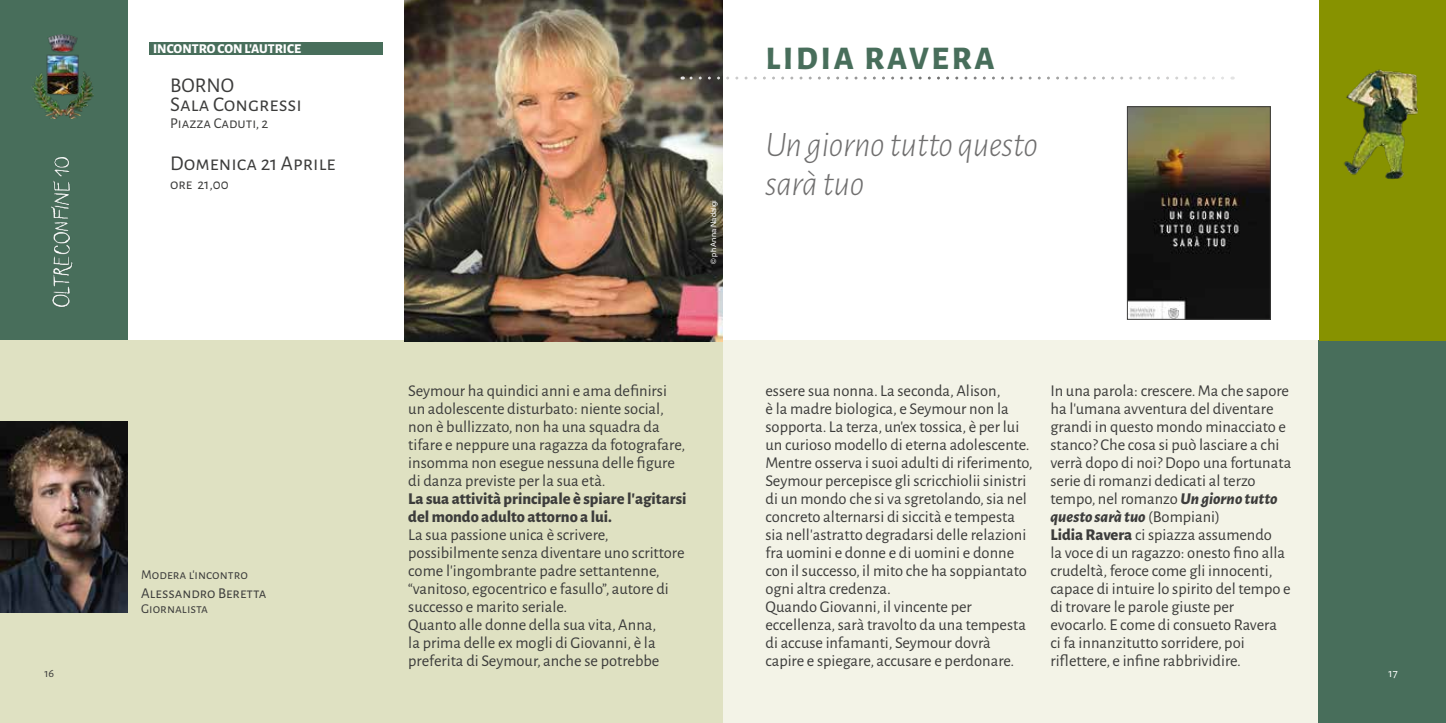
<style>
.page{position:relative;width:1446px;height:723px;background:#fff}
.page>*{position:absolute;margin:0;border:0;box-sizing:border-box;transform-origin:0 0}
.t1{font:italic 300 36px/39px "Alegreya Sans";letter-spacing:-.01em;color:#706f6f}
.t2{font:800 33px "Alegreya Sans";letter-spacing:.085em;color:#486e5b}
.t3{font:21px/19.5px "Alegreya Sans SC";color:#3c3c3b}
.t4{font:16.5px/18px "Alegreya Sans";color:#3c3c3b}
.t5{font:800 16.5px/18px "Alegreya Sans";color:#3c3c3b}
.t6{font:15px "Alegreya Sans SC";color:#3c3c3b}
.t7{font:13.5px "Alegreya Sans SC";color:#3c3c3b}
.t8{font:800 13.5px "Alegreya Sans";color:#fff}
.t9{font:12px "Alegreya Sans";color:#3c3c3b}
.t10{font:12px "Alegreya Sans";color:#fff}
.t11{font:7.5px "Helvetica";color:#fff}
.s1{font-weight:800;font-style:italic}
.s2{font-weight:800}
</style>
<div class="page">
<div style="left:723px;top:340px;width:723px;height:383px;background:#f3f3e7"></div>
<div style="left:1318px;top:340px;width:128px;height:383px;background:#486e5b"></div>
<div style="left:0;top:0;width:128px;height:340px;background:#486e5b"></div>
<img style="left:51px;top:157px;width:21px;height:150px">
<div style="left:0;top:340px;width:723px;height:383px;background:#dfe1c2"></div>
<img style="left:404px;top:0;width:319px;height:341px">
<div style="left:149px;top:43px;width:234px;height:12px;background:#486e5b"></div>
<svg style="left:691px;top:77px;width:542px;height:3px"></svg>
<img style="left:1129px;top:108px;width:139px;height:210px">
<div style="left:1127px;top:106px;width:143px;height:214px;border:1px solid #3c3c3b"></div>
<img style="left:0;top:421px;width:128px;height:191px">
<img style="left:32px;top:34px;width:62px;height:85px">
<div style="left:1319px;top:0;width:127px;height:340px;background:#879200"></div>
<img style="left:1344px;top:69px;width:74px;height:110px">
<p class="t8" style="left:153px;top:39px;width:149px">INCONTRO CON L'AUTRICE</p>
<h2 class="t2" style="left:766px;top:33px;width:230px">LIDIA RAVERA</h2>
<p class="t3" style="left:170px;top:74px;width:133px">BORNO<br>Sala Congressi</p>
<p class="t6" style="left:170px;top:113px;width:100px">Piazza Caduti, 2</p>
<p class="t3" style="left:170px;top:152px;width:167px">Domenica 21 Aprile</p>
<p class="t6" style="left:170px;top:174px;width:60px">ore 21,00</p>
<p class="t11" style="left:708px;top:264px;width:66px;rotate:-90deg">© ph Anna Nadaligi</p>
<h1 class="t1" style="left:765px;top:124px;width:274px">Un giorno tutto questo sarà tuo</h1>
<p class="t4" style="left:408px;top:381px;width:278px">Seymour ha quindici anni e ama definirsi un adolescente disturbato: niente social, non è bullizzato, non ha una squadra da tifare e neppure una ragazza da fotografare, insomma non esegue nessuna delle figure di danza previste per la sua età.</p>
<p class="t5" style="left:408px;top:488px;width:280px">La sua attività principale è spiare l’agitarsi del mondo adulto attorno a lui.</p>
<p class="t4" style="left:408px;top:525px;width:278px">La sua passione unica è scrivere, possibilmente senza diventare uno scrittore come l’ingombrante padre settantenne, “vanitoso, egocentrico e fasullo”, autore di successo e marito seriale.<br>Quanto alle donne della sua vita, Anna,<br>la prima delle ex mogli di Giovanni, è la preferita di Seymour, anche se potrebbe</p>
<p class="t4" style="left:765px;top:381px;width:269px">essere sua nonna. La seconda, Alison,<br>è la madre biologica, e Seymour non la sopporta. La terza, un’ex tossica, è per lui un curioso modello di eterna adolescente.<br>Mentre osserva i suoi adulti di riferimento, Seymour percepisce gli scricchiolii sinistri di un mondo che si va sgretolando, sia nel concreto alternarsi di siccità e tempesta sia nell’astratto degradarsi delle relazioni fra uomini e donne e di uomini e donne con il successo, il mito che ha soppiantato ogni altra credenza.<br>Quando Giovanni, il vincente per eccellenza, sarà travolto da una tempesta di accuse infamanti, Seymour dovrà capire e spiegare, accusare e perdonare.</p>
<p class="t4" style="left:1050px;top:381px;width:242px">In una parola: crescere. Ma che sapore ha l’umana avventura del diventare grandi in questo mondo minacciato e stanco? Che cosa si può lasciare a chi verrà dopo di noi? Dopo una fortunata serie di romanzi dedicati al terzo tempo, nel romanzo <span class="s1">Un giorno tutto questo sarà tuo</span> (Bompiani)<br><span class="s2">Lidia Ravera</span> ci spiazza assumendo<br>la voce di un ragazzo: onesto fino alla crudeltà, feroce come gli innocenti, capace di intuire lo spirito del tempo e di trovare le parole giuste per evocarlo. E come di consueto Ravera ci fa innanzitutto sorridere, poi riflettere, e infine rabbrividire.</p>
<p class="t7" style="left:141px;top:565px;width:108px">Modera l’incontro</p>
<p class="t6" style="left:141px;top:583px;width:127px">Alessandro Beretta</p>
<p class="t7" style="left:141px;top:599px;width:68px">Giornalista</p>
<p class="t9" style="left:44px;top:665px;width:11px">16</p>
<p class="t10" style="left:1388px;top:665px;width:11px">17</p>
</div>
